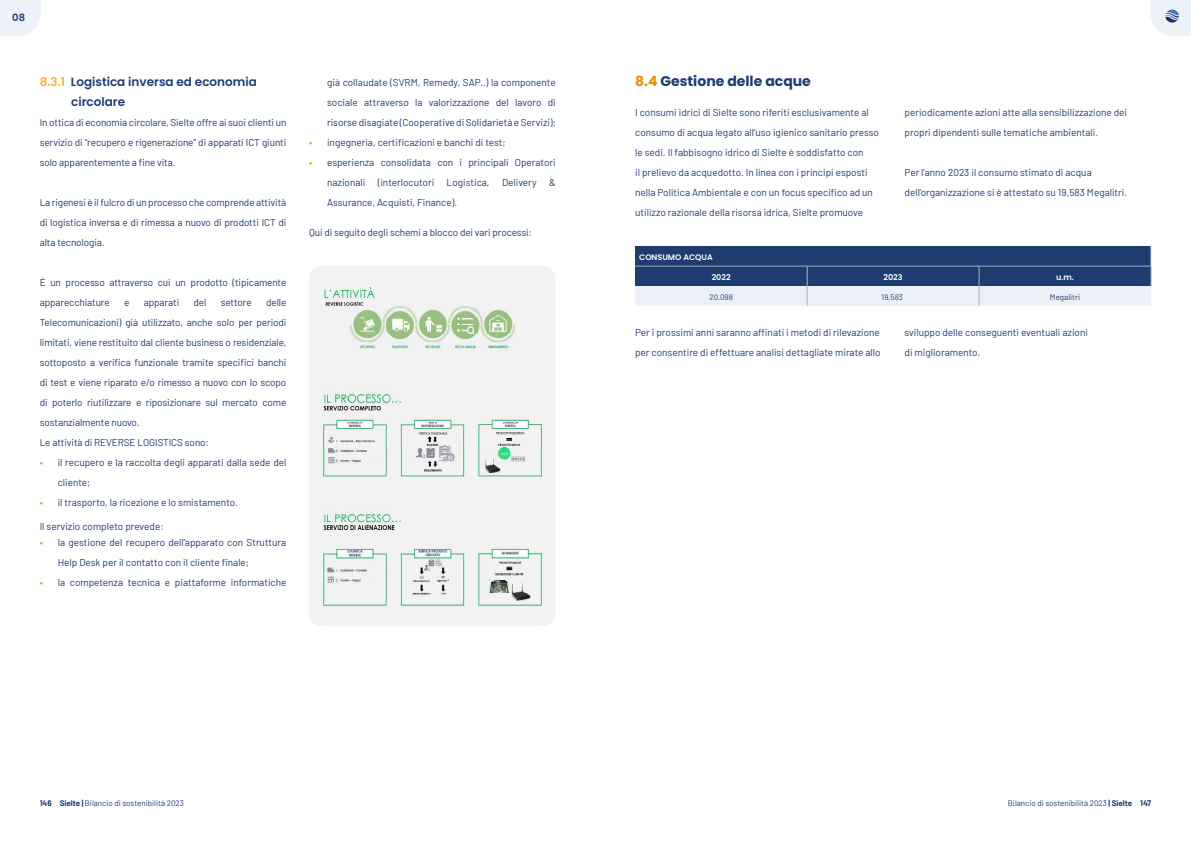
<style>
.page{position:relative;width:1191px;height:842px;background:#fff}
.page>*{position:absolute;margin:0;border:0;box-sizing:border-box;transform-origin:0 0}
.t1{font:700 14px "Poppins";color:#1f3c70}
.t2{font:600 12px/20px "Poppins";color:#1f3c70}
.t3{font:10px/20px "Barlow";color:#1f3c70}
.t4{font:600 10px "Poppins";color:#1f3c70}
.t5{font:8px "Barlow";color:#1f3c70}
.t6{font:600 8px "Poppins";color:#fff}
.s1{color:#ffad31}
.s2{color:#ed8e00}
.s3{font-weight:700}
</style>
<div class="page">
<svg style="left:0;top:0;width:41px;height:36px"></svg>
<svg style="left:1150px;top:0;width:41px;height:36px"></svg>
<svg style="left:635px;top:246px;width:516px;height:60px;background:#657a9e"></svg>
<div style="left:309px;top:266px;width:246px;height:360px;background:#f2f2f2;border-radius:12px"></div>
<img style="left:323px;top:287px;width:193px;height:63px">
<img style="left:322px;top:511px;width:223px;height:95px">
<img style="left:322px;top:391px;width:225px;height:86px">
<div style="left:367px;top:448px;width:18px;height:10px;background:#f2f2f2"></div>
<div style="left:367px;top:568px;width:18px;height:11px;background:#f2f2f2"></div>
<p class="t4" style="left:12px;top:12px;width:14px">08</p>
<p class="t2" style="left:71px;top:72px;width:187px;text-indent:-31px"><span class="s1">8.3.1</span> Logistica inversa ed economia circolare</p>
<p class="t3" style="left:40px;top:112px;width:248px;text-align:justify">In ottica di economia circolare, Sielte offre ai suoi clienti un servizio di “recupero e rigenerazione” di apparati ICT giunti solo apparentemente a fine vita.</p>
<p class="t3" style="left:40px;top:192px;width:248px;text-align:justify">La rigenesi è il fulcro di un processo che comprende attività di logistica inversa e di rimessa a nuovo di prodotti ICT di alta tecnologia.</p>
<p class="t3" style="left:40px;top:272px;width:248px">È un processo attraverso cui un prodotto (tipicamente apparecchiature</p>
<p class="t3" style="left:124px;top:292px;width:7px">e</p>
<p class="t3" style="left:144px;top:292px;width:37px">apparati</p>
<p class="t3" style="left:193px;top:292px;width:14px">del</p>
<p class="t3" style="left:221px;top:292px;width:32px">settore</p>
<p class="t3" style="left:40px;top:292px;width:248px;text-indent:226px">delle Telecomunicazioni) già utilizzato, anche solo per periodi limitati, viene restituito dal cliente business o residenziale, sottoposto a verifica funzionale tramite specifici banchi di test e viene riparato e/o rimesso a nuovo con lo scopo di poterlo riutilizzare e riposizionare sul mercato come sostanzialmente nuovo.<br>Le attività di REVERSE LOGISTICS sono:</p>
<p class="t3" style="left:58px;top:452px;width:230px;text-indent:-18px"><span class="s2">•</span> il recupero e la raccolta degli apparati dalla sede del cliente;</p>
<p class="t3" style="left:40px;top:492px;width:200px"><span class="s2">•</span> il trasporto, la ricezione e lo smistamento.</p>
<p class="t3" style="left:40px;top:516px;width:126px">Il servizio completo prevede:</p>
<p class="t3" style="left:58px;top:532px;width:230px;text-indent:-18px"><span class="s2">•</span> la gestione del recupero dell’apparato con Struttura<br>Help Desk per il contatto con il cliente finale;</p>
<p class="t3" style="left:40px;top:572px;width:248px"><span class="s2">•</span> la competenza tecnica e piattaforme informatiche</p>
<p class="t3" style="left:327px;top:72px;width:230px;text-align:justify">già collaudate (SVRM, Remedy, SAP..) la componente sociale attraverso la valorizzazione del lavoro di risorse disagiate (Cooperative di Solidarietà e Servizi);</p>
<p class="t3" style="left:309px;top:132px;width:198px"><span class="s2">•</span> ingegneria, certificazioni e banchi di test;</p>
<p class="t3" style="left:327px;top:152px;width:230px;text-align:justify;text-indent:-18px"><span class="s2">•</span> esperienza consolidata con i principali Operatori nazionali (interlocutori Logistica, Delivery &amp; Assurance, Acquisti, Finance).</p>
<p class="t3" style="left:309px;top:222px;width:224px">Qui di seguito degli schemi a blocco dei vari processi:</p>
<h1 class="t1" style="left:635px;top:73px;width:177px"><span class="s2">8.4</span> Gestione delle acque</h1>
<p class="t3" style="left:635px;top:102px;width:245px">I consumi idrici di Sielte sono riferiti esclusivamente al consumo di acqua legato all’uso igienico sanitario presso le sedi. Il fabbisogno idrico di Sielte è soddisfatto con<br>il prelievo da acquedotto. In linea con i principi esposti nella Politica Ambientale e con un focus specifico ad un utilizzo razionale della risorsa idrica, Sielte promuove</p>
<p class="t3" style="left:904px;top:102px;width:224px">periodicamente azioni atte alla sensibilizzazione dei propri dipendenti sulle tematiche ambientali.</p>
<p class="t3" style="left:904px;top:162px;width:224px">Per l’anno 2023 il consumo stimato di acqua dell’organizzazione si è attestato su 19,583 Megalitri.</p>
<p class="t6" style="left:639px;top:253px;width:75px">CONSUMO ACQUA</p>
<p class="t6" style="left:711px;top:273px;width:20px">2022</p>
<p class="t6" style="left:883px;top:273px;width:21px">2023</p>
<p class="t6" style="left:1056px;top:273px;width:19px">u.m.</p>
<p class="t5" style="left:709px;top:291px;width:25px">20,098</p>
<p class="t5" style="left:881px;top:291px;width:23px">19,583</p>
<p class="t5" style="left:1050px;top:291px;width:32px">Megalitri</p>
<p class="t3" style="left:635px;top:322px;width:247px">Per i prossimi anni saranno affinati i metodi di rilevazione per consentire di effettuare analisi dettagliate mirate allo</p>
<p class="t3" style="left:904px;top:322px;width:185px">sviluppo delle conseguenti eventuali azioni di miglioramento.</p>
<p class="t5" style="left:40px;top:797px;width:146px"><span class="s3">146 Sielte |</span> Bilancio di sostenibilità 2023</p>
<p class="t5" style="left:1008px;top:797px;width:145px">Bilancio di sostenibilità 2023 <span class="s3">| Sielte 147</span></p>
</div>
